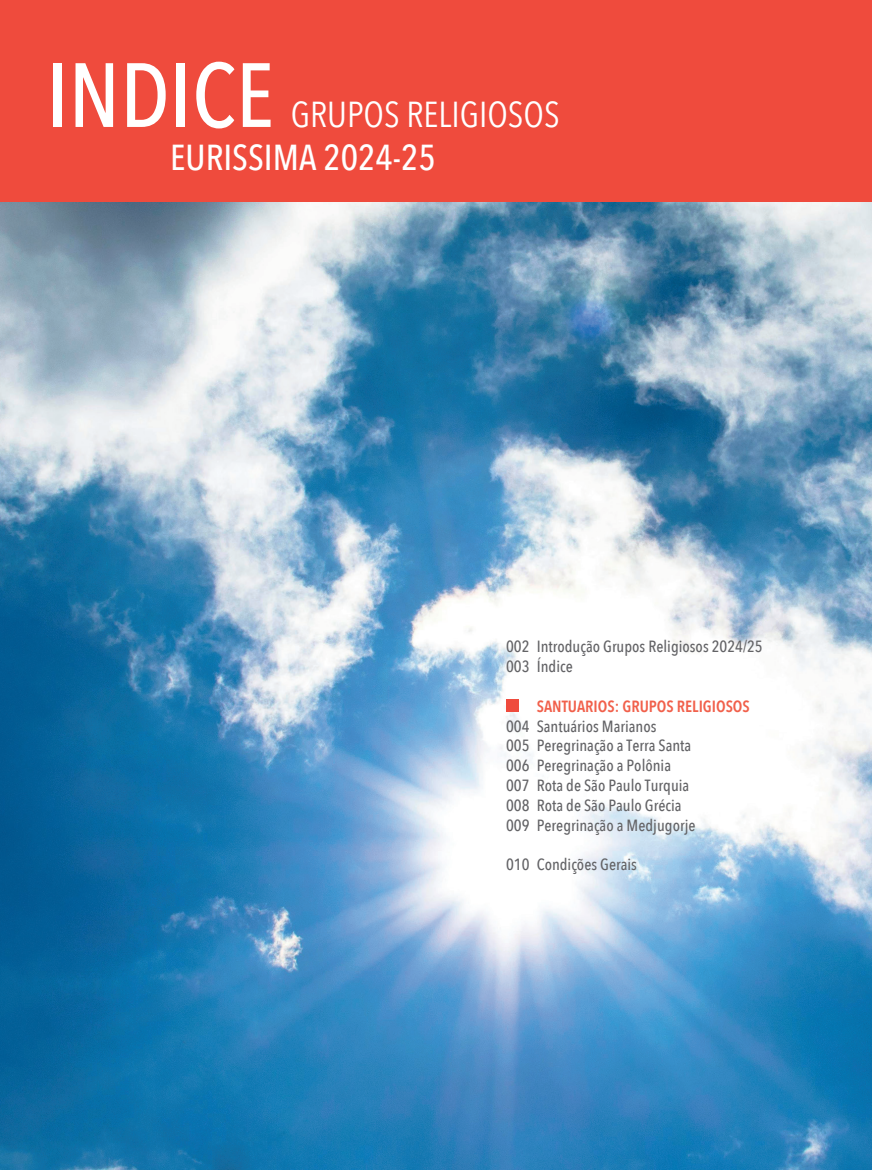
<style>
.page{position:relative;width:872px;height:1170px;background:#fff}
.page>*{position:absolute;margin:0;border:0;box-sizing:border-box;transform-origin:0 0}
.t1{font:500 90px "Avenir Next Condensed";color:#fff}
.t2{font:36px "Avenir Next Condensed";color:#fff}
.t3{font:500 36px "Avenir Next Condensed";color:#fff}
.t4{font:500 16.2px/19.8px "Avenir Next Condensed";color:#636366}
.t5{font:600 16.2px "Avenir Next Condensed";color:#f1604b}
</style>
<div class="page">
<img style="left:0;top:201px;width:872px;height:968px">
<div style="left:0;top:0;width:872px;height:201px;background:#ef4b3d"></div>
<div style="left:506px;top:699px;width:12px;height:12px;background:#ef4b3d"></div>
<hr style="left:0;top:62px;width:1px;height:261px;background:#231f20">
<h1 class="t1" style="left:46px;top:41px;width:229px">INDICE</h1>
<h2 class="t2" style="left:291px;top:83px;width:270px">GRUPOS RELIGIOSOS</h2>
<h2 class="t3" style="left:170px;top:136px;width:267px">EURISSIMA 2024-25</h2>
<p class="t4" style="left:506px;top:636px;width:258px">002 Introdução Grupos Religiosos 2024/25<br>003 Índice</p>
<p class="t5" style="left:537px;top:692px;width:214px">SANTUARIOS: GRUPOS RELIGIOSOS</p>
<p class="t4" style="left:506px;top:715px;width:191px">004 Santuários Marianos<br>005 Peregrinação a Terra Santa<br>006 Peregrinação a Polônia<br>007 Rota de São Paulo Turquia<br>008 Rota de São Paulo Grécia<br>009 Peregrinação a Medjugorje</p>
<p class="t4" style="left:506px;top:854px;width:132px">010 Condições Gerais</p>
</div>
